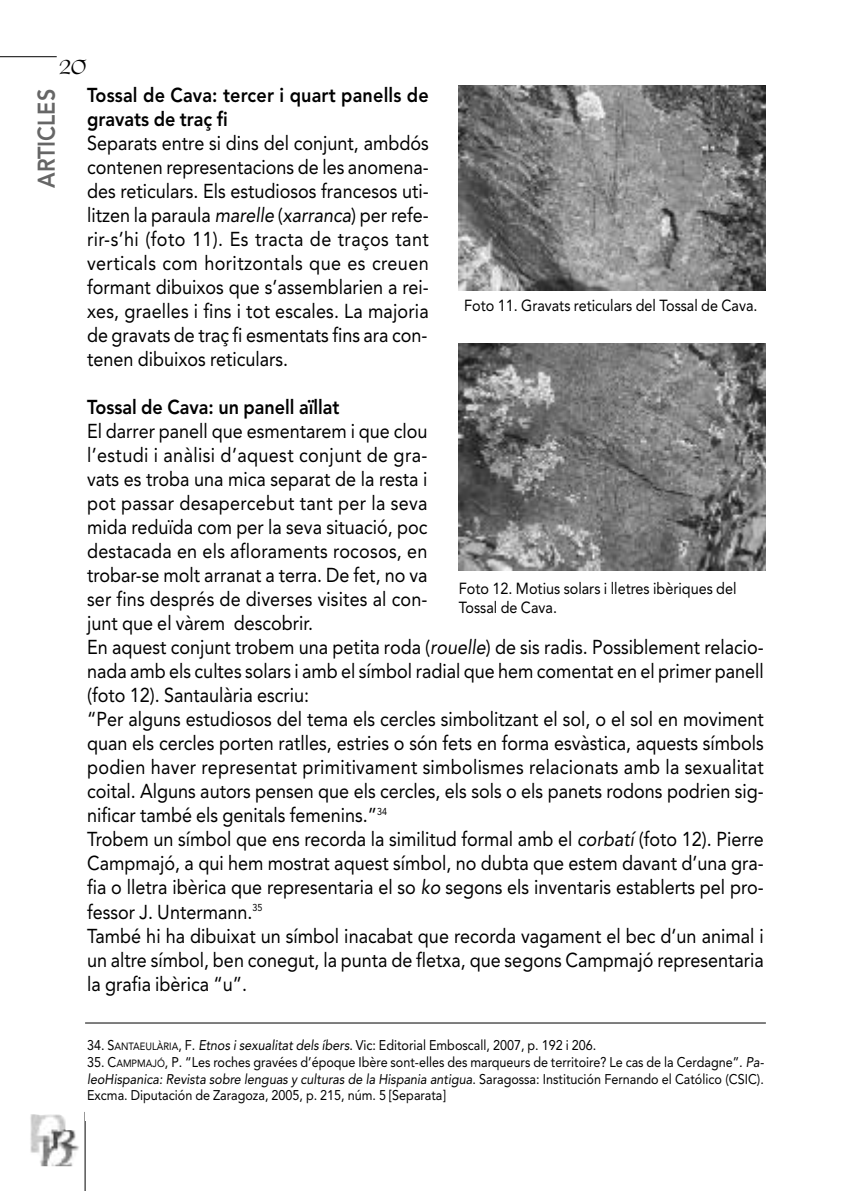
<style>
.page{position:relative;width:851px;height:1191px;background:#fff}
.page>*{position:absolute;margin:0;border:0;box-sizing:border-box;transform-origin:0 0}
.t1{font:800 24px "Avenir";color:#666;scale:.9 1}
.t2{font:24px "Arkona";color:#000}
.t3{font:20px/24px "Avenir";color:#000;text-align:justify;scale:.9 1}
.t4{font:800 20px/24px "Avenir";color:#000;scale:.9 1}
.t5{font:16px/19.2px "Avenir";color:#000;scale:.9 1}
.t6{font:14px/16.8px "Avenir";color:#000;text-align:justify;scale:.9 1}
.s1{font-style:italic}
.s2{font-size:10.4px}
</style>
<div class="page">
<hr style="left:0;top:56px;width:57px;height:1px;background:#000">
<img style="left:30px;top:1114px;width:49px;height:52px">
<hr style="left:85px;top:1112px;width:1px;height:79px;background:#000">
<div style="left:85px;top:1037px;width:680px;height:84px;background:#fff"></div>
<hr style="left:85px;top:1022px;width:680px;height:1px;background:#000">
<img style="left:458px;top:343px;width:307px;height:227px">
<img style="left:459px;top:85px;width:306px;height:206px">
<p class="t2" style="left:59px;top:57px;width:29px">20</p>
<p class="t1" style="left:37px;top:188px;width:111px;rotate:-90deg">ARTICLES</p>
<p class="t4" style="left:87px;top:85px;width:381px">Tossal de Cava: tercer i quart panells de gravats de traç fi</p>
<p class="t3" style="left:87px;top:133px;width:381px">Separats entre si dins del conjunt, ambdós contenen representacions de les anomena&shy;des reticulars. Els estudiosos francesos uti&shy;litzen la paraula <span class="s1">marelle</span> (<span class="s1">xarranca</span>) per refe&shy;rir-s’hi (foto 11). Es tracta de traços tant verticals com horitzontals que es creuen formant dibuixos que s’assemblarien a rei&shy;xes, graelles i fins i tot escales. La majoria de gravats de traç fi esmentats fins ara con&shy;tenen dibuixos reticulars.</p>
<p class="t4" style="left:87px;top:397px;width:282px">Tossal de Cava: un panell aïllat</p>
<p class="t3" style="left:87px;top:421px;width:753px;text-align:left">El darrer panell que esmentarem i que clou<br>l’estudi i anàlisi d’aquest conjunt de gra-<br>vats es troba una mica separat de la resta i<br>pot passar desapercebut tant per la seva<br>mida reduïda com per la seva situació, poc<br>destacada en els afloraments rocosos, en<br>trobar-se molt arranat a terra. De fet, no va<br>ser fins després de diverses visites al con-<br>junt que el vàrem descobrir.<br>En aquest conjunt trobem una petita roda (<span class="s1">rouelle</span>) de sis radis. Possiblement relacio&shy;nada amb els cultes solars i amb el símbol radial que hem comentat en el primer panell (foto 12). Santaulària escriu:<br>“Per alguns estudiosos del tema els cercles simbolitzant el sol, o el sol en moviment quan els cercles porten ratlles, estries o són fets en forma esvàstica, aquests símbols podien haver representat primitivament simbolismes relacionats amb la sexualitat coital. Alguns autors pensen que els cercles, els sols o els panets rodons podrien sig&shy;nificar també els genitals femenins.”<sup>34<br></sup>Trobem un símbol que ens recorda la similitud formal amb el <span class="s1">corbatí</span> (foto 12). Pierre Campmajó, a qui hem mostrat aquest símbol, no dubta que estem davant d’una gra&shy;fia o lletra ibèrica que representaria el so <span class="s1">ko</span> segons els inventaris establerts pel pro&shy;fessor J. Untermann.<sup>35<br></sup>També hi ha dibuixat un símbol inacabat que recorda vagament el bec d’un animal i un altre símbol, ben conegut, la punta de fletxa, que segons Campmajó representaria la grafia ibèrica “u”.</p>
<p class="t5" style="left:464px;top:297px;width:327px">Foto 11. Gravats reticulars del Tossal de Cava.</p>
<p class="t5" style="left:459px;top:580px;width:310px">Foto 12. Motius solars i lletres ibèriques del<br>Tossal de Cava.</p>
<p class="t6" style="left:87px;top:1038px;width:567px">34. S<span class="s2">ANTAEULÀRIA</span>, F. <span class="s1">Etnos i sexualitat dels íbers</span>. Vic: Editorial Emboscall, 2007, p. 192 i 206.</p>
<p class="t6" style="left:87px;top:1054px;width:753px">35. C<span class="s2">AMPMAJÓ</span>, P. “Les roches gravées d’époque Ibère sont-elles des marqueurs de territoire? Le cas de la Cerdagne”<span class="s1">. Pa&shy;leoHispanica: Revista sobre lenguas y culturas de la Hispania antigua</span>. Saragossa: Institución Fernando el Católico (CSIC).<br>Excma. Diputación de Zaragoza, 2005, p. 215, núm. 5 [Separata]</p>
</div>
